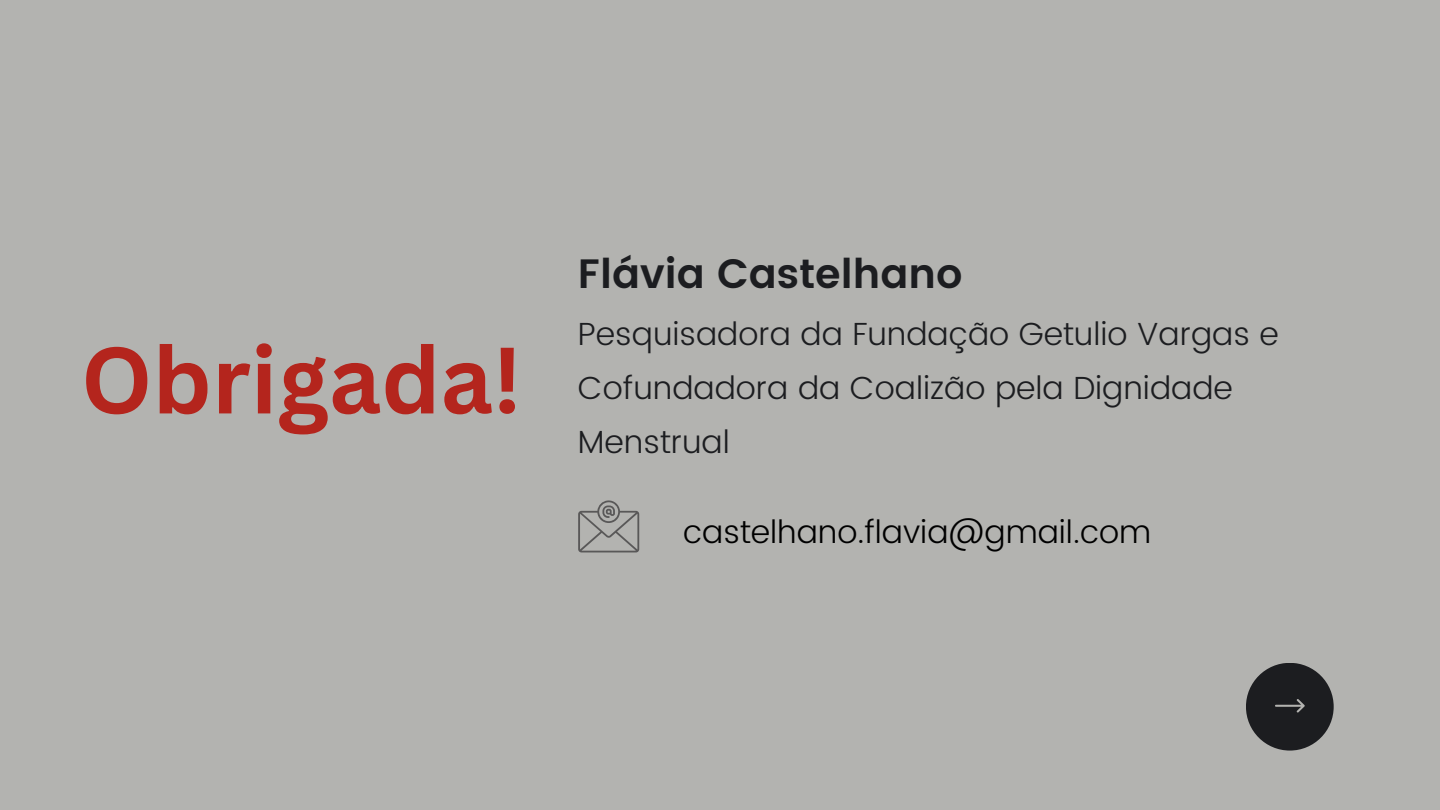
<style>
.page{position:relative;width:1440px;height:810px;background:#b3b3b0}
.page>*{position:absolute;margin:0;border:0;box-sizing:border-box;transform-origin:0 0}
.t1{font:700 92px "Canva Sans";color:#b4251d}
.t2{font:600 41px "Poppins";color:#1c1d20}
.t3{font:300 32px/54px "Poppins";color:#1c1d20}
.t4{font:300 32px "Poppins";color:#000}
</style>
<div class="page">
<div style="left:1246px;top:663px;width:88px;height:88px;background:#1c1d20;border-radius:50%"></div>
<svg style="left:1275px;top:699px;width:30px;height:14px"></svg>
<svg style="left:578px;top:500px;width:61px;height:52px"></svg>
<p class="t1" style="left:81px;top:315px;width:442px">Obrigada!</p>
<p class="t2" style="left:578px;top:249px;width:386px">Flávia Castelhano</p>
<p class="t3" style="left:578px;top:306px;width:702px">Pesquisadora da Fundação Getulio Vargas e</p>
<p class="t3" style="left:578px;top:360px;width:656px">Cofundadora da Coalizão pela Dignidade<br>Menstrual</p>
<p class="t4" style="left:683px;top:513px;width:470px">castelhano.flavia@gmail.com</p>
</div>
